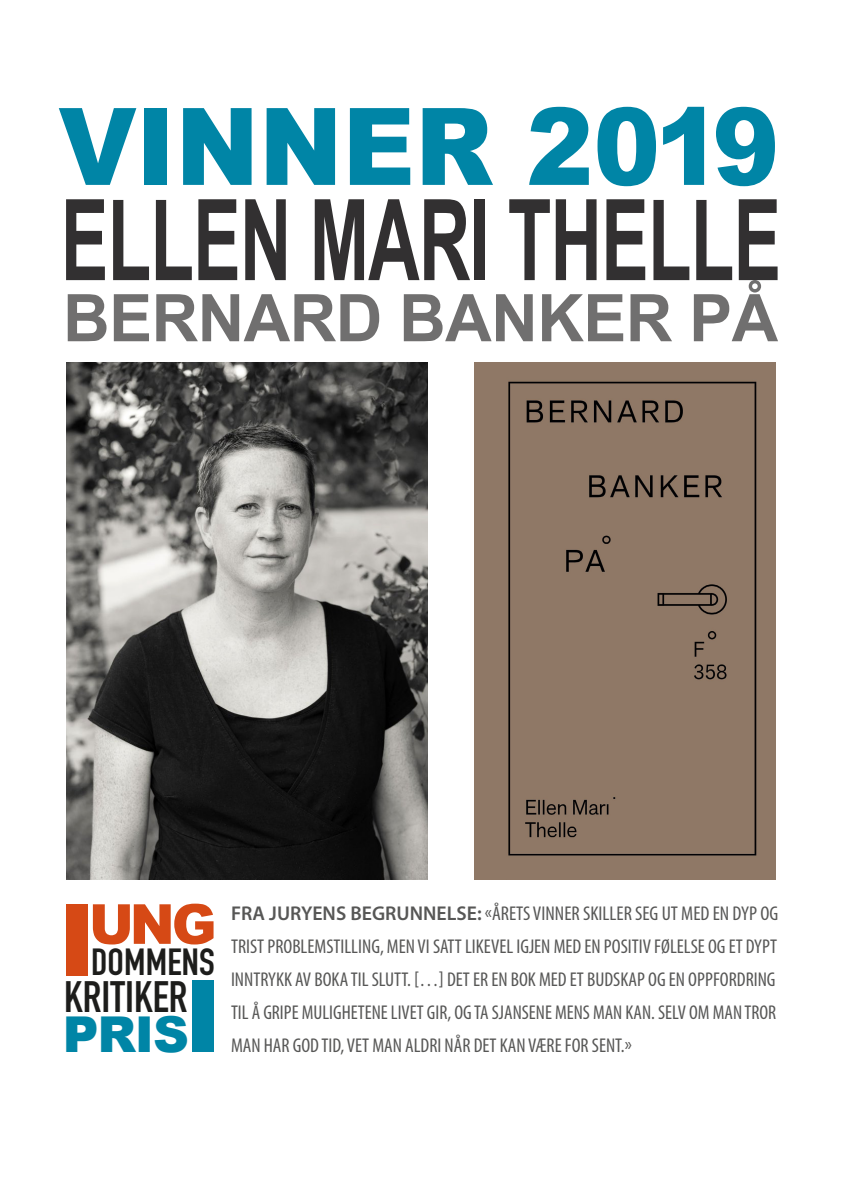
<style>
.page{position:relative;width:842px;height:1191px;background:#fff}
.page>*{position:absolute;margin:0;border:0;box-sizing:border-box;transform-origin:0 0}
.t1{font:700 112.9px "Arial Narrow";letter-spacing:-.01em;color:#323031;scale:.77 1}
.t2{font:900 107.3px "Arial";color:#0085a6;scale:.93 1}
.t3{font:700 65.7px "Arial Narrow";letter-spacing:-.01em;color:#706f6f;scale:1.2 1}
.t4{font:900 49.4px "Arial";color:#0085a6}
.t5{font:700 43.3px "DIN Condensed";color:#1d1d1b}
.t6{font:700 37.3px "DIN Condensed";letter-spacing:.005em;color:#1d1d1b}
.t7{font:condensed 20px/33px "Myriad Pro";color:#575756}
.s1{font-weight:600;font-stretch:normal}
</style>
<div class="page">
<div style="left:66px;top:904px;width:22px;height:71px;background:#d64915"></div>
<div style="left:192px;top:980px;width:22px;height:71px;background:#0085a6"></div>
<svg style="left:93px;top:903px;width:121px;height:41px"></svg>
<img style="left:66px;top:363px;width:361px;height:516px">
<div style="left:474px;top:363px;width:302px;height:516px;background:#8f7866"></div>
<h2 class="t2" style="left:59px;top:69px;width:776px">VINNER 2019</h2>
<h1 class="t1" style="left:61px;top:155px;width:937px">ELLEN MARI THELLE</h1>
<h3 class="t3" style="left:63px;top:268px;width:597px">BERNARD BANKER PÅ</h3>
<h3 class="t6" style="left:91px;top:937px;width:125px">DOMMENS</h3>
<h3 class="t5" style="left:64px;top:967px;width:125px">KRITIKER</h3>
<h3 class="t4" style="left:63px;top:998px;width:128px">PRIS</h3>
<p class="t7" style="left:231px;top:897px;width:549px"><span class="s1">FRA JURYENS BEGRUNNELSE:</span> «ÅRETS VINNER SKILLER SEG UT MED EN DYP OG TRIST PROBLEMSTILLING, MEN VI SATT LIKEVEL IGJEN MED EN POSITIV FØLELSE OG ET DYPT INNTRYKK AV BOKA TIL SLUTT. […] DET ER EN BOK MED ET BUDSKAP OG EN OPPFORDRING TIL Å GRIPE MULIGHETENE LIVET GIR, OG TA SJANSENE MENS MAN KAN. SELV OM MAN TROR MAN HAR GOD TID, VET MAN ALDRI NÅR DET KAN VÆRE FOR SENT.»</p>
</div>
